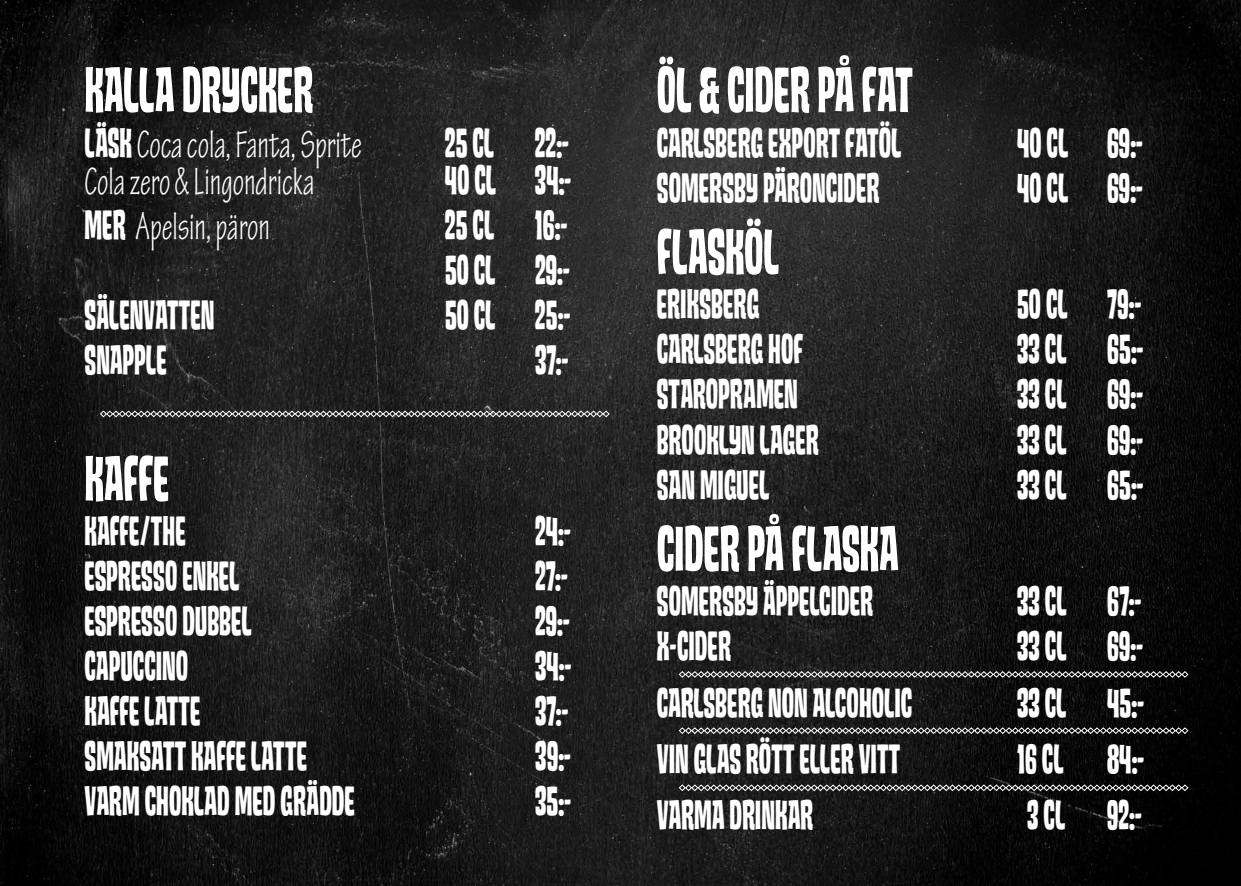
<style>
.page{position:relative;width:1241px;height:886px;background:#fff}
.page>*{position:absolute;margin:0;border:0;box-sizing:border-box;transform-origin:0 0}
.t1{font:62.5px "House Movements Custom";color:#fff;scale:.82 1}
.t2{font:40.62px/45px "House Movements Custom";color:#fff;scale:.82 1}
.t3{font:condensed 40.62px "Tekton Pro";color:#fff;scale:.82 1}
.s1{font-family:"House Movements Custom";font-stretch:normal}
</style>
<div class="page">
<img style="left:0;top:0;width:1240px;height:886px">
<svg style="left:100px;top:410px;width:509px;height:7px;background:#707070"></svg>
<svg style="left:678px;top:671px;width:510px;height:7px;background:#686868"></svg>
<svg style="left:678px;top:727px;width:510px;height:7px;background:#666"></svg>
<svg style="left:678px;top:784px;width:510px;height:7px;background:#656565"></svg>
<h1 class="t1" style="left:85px;top:53px;width:280px">KALLA DRYCKER</h1>
<p class="t3" style="left:85px;top:121px;width:339px"><span class="s1">LÄSK</span> Coca cola, Fanta, Sprite</p>
<p class="t2" style="left:445px;top:121px;width:153px">25 CL 22:-</p>
<p class="t3" style="left:85px;top:158px;width:282px">Cola zero &amp; Lingondricka</p>
<p class="t2" style="left:445px;top:159px;width:155px">40 CL 34:-</p>
<p class="t3" style="left:85px;top:203px;width:227px"><span class="s1">MER</span> Apelsin, päron</p>
<p class="t2" style="left:445px;top:204px;width:153px">25 CL 16:-<br>50 cl 29:-</p>
<p class="t2" style="left:85px;top:294px;width:160px">SÄLENVATTEN</p>
<p class="t2" style="left:445px;top:294px;width:154px">50 CL 25:-</p>
<p class="t2" style="left:85px;top:339px;width:101px">SNAPPLE</p>
<p class="t2" style="left:535px;top:339px;width:42px">37:-</p>
<h1 class="t1" style="left:85px;top:442px;width:104px">KAFFE</h1>
<p class="t2" style="left:85px;top:510px;width:124px">KAFFE/THE</p>
<p class="t2" style="left:535px;top:510px;width:45px">24:-</p>
<p class="t2" style="left:85px;top:555px;width:190px">ESPRESSO ENKEL</p>
<p class="t2" style="left:535px;top:555px;width:41px">27:-</p>
<p class="t2" style="left:85px;top:600px;width:205px">ESPRESSO DUBBEL</p>
<p class="t2" style="left:535px;top:600px;width:44px">29:-</p>
<p class="t2" style="left:85px;top:645px;width:128px">CAPUCCINO</p>
<p class="t2" style="left:535px;top:645px;width:46px">34:-</p>
<p class="t2" style="left:85px;top:690px;width:142px">KAFFE LATTE</p>
<p class="t2" style="left:535px;top:690px;width:42px">37:-</p>
<p class="t2" style="left:85px;top:735px;width:272px">SMAKSATT KAFFE LATTE</p>
<p class="t2" style="left:535px;top:735px;width:45px">39:-</p>
<p class="t2" style="left:85px;top:780px;width:331px">VARM CHOKLAD MED GRÄDDE</p>
<p class="t2" style="left:535px;top:780px;width:45px">35:-</p>
<h1 class="t1" style="left:656px;top:53px;width:313px">ÖL &amp; CIDER PÅ FAT</h1>
<p class="t2" style="left:656px;top:121px;width:299px">CARLSBERG EXPORT FATÖL</p>
<p class="t2" style="left:1016px;top:121px;width:155px">40 CL 69:-</p>
<p class="t2" style="left:656px;top:166px;width:273px">SOMERSBY PÄRONCIDER</p>
<p class="t2" style="left:1016px;top:166px;width:155px">40 CL 69:-</p>
<h1 class="t1" style="left:656px;top:215px;width:150px">FLASKÖL</h1>
<p class="t2" style="left:656px;top:283px;width:126px">ERIKSBERG</p>
<p class="t2" style="left:1017px;top:283px;width:153px">50 CL 79:-</p>
<p class="t2" style="left:656px;top:328px;width:180px">CARLSBERG HOF</p>
<p class="t2" style="left:1017px;top:328px;width:155px">33 CL 65:-</p>
<p class="t2" style="left:656px;top:373px;width:173px">STAROPRAMEN</p>
<p class="t2" style="left:1017px;top:373px;width:155px">33 CL 69:-</p>
<p class="t2" style="left:656px;top:418px;width:199px">BROOKLYN LAGER</p>
<p class="t2" style="left:1017px;top:418px;width:155px">33 CL 69:-</p>
<p class="t2" style="left:656px;top:463px;width:139px">SAN MIGUEL</p>
<p class="t2" style="left:1017px;top:463px;width:155px">33 CL 65:-</p>
<h1 class="t1" style="left:656px;top:512px;width:296px">CIDER PÅ FLASKA</h1>
<p class="t2" style="left:656px;top:580px;width:265px">SOMERSBY ÄPPELCIDER</p>
<p class="t2" style="left:1016px;top:580px;width:153px">33 CL 67:-</p>
<p class="t2" style="left:656px;top:625px;width:92px">X-CIDER</p>
<p class="t2" style="left:1017px;top:625px;width:155px">33 CL 69:-</p>
<p class="t2" style="left:656px;top:681px;width:313px">CARLSBERG NON ALCOHOLIC</p>
<p class="t2" style="left:1016px;top:681px;width:156px">33 CL 45:-</p>
<p class="t2" style="left:656px;top:737px;width:298px">VIN GLAS RÖTT ELLER VITT</p>
<p class="t2" style="left:1016px;top:737px;width:156px">16 CL 84:-</p>
<p class="t2" style="left:656px;top:794px;width:192px">VARMA DRINKAR</p>
<p class="t2" style="left:1026px;top:794px;width:141px">3 CL 92:-</p>
</div>
